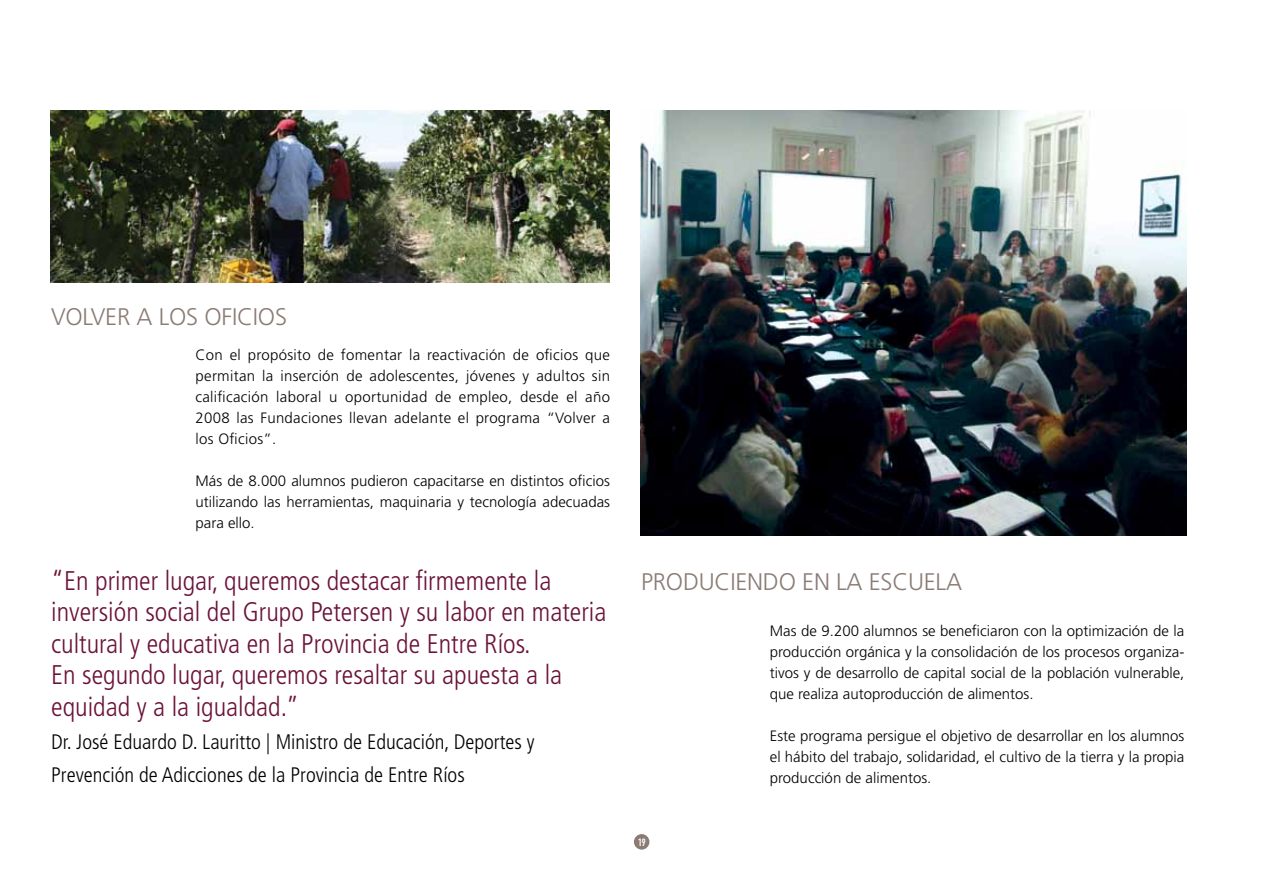
<style>
.page{position:relative;width:1263px;height:893px;background:#fff}
.page>*{position:absolute;margin:0;border:0;box-sizing:border-box;transform-origin:0 0}
.t1{font:300 condensed 27px/31.5px "Frutiger";color:#6b1238}
.t2{font:300 24px "Frutiger";color:#8a7b74}
.t3{font:300 condensed 21px/33px "Frutiger";color:#000}
.t4{font:300 15px/21px "Frutiger LT Std";color:#000;text-align:justify}
.t5{font:10.5px "DIN Engschrift";color:#fff}
</style>
<div class="page">
<div style="left:634px;top:834px;width:15px;height:16px;background:#8a7b74;border-radius:50%"></div>
<img style="left:51px;top:111px;width:559px;height:171px">
<img style="left:640px;top:111px;width:546px;height:425px">
<h2 class="t2" style="left:51px;top:303px;width:15px">VOLVER</h2>
<h2 class="t2" style="left:137px;top:303px;width:36px">A LOS</h2>
<h2 class="t2" style="left:204px;top:303px;width:39px">OFICIOS</h2>
<p class="t4" style="left:196px;top:344px;width:416px">Con el propósito de fomentar la reactivación de oficios que permitan la inserción de adolescentes, jóvenes y adultos sin calificación laboral u oportunidad de empleo, desde el año 2008 las Fundaciones llevan adelante el programa “Volver a los Oficios”.</p>
<p class="t4" style="left:196px;top:470px;width:416px">Más de 8.000 alumnos pudieron capacitarse en distintos oficios utilizando las herramientas, maquinaria y tecnología adecuadas para ello.</p>
<h1 class="t1" style="left:51px;top:565px;width:557px">“En primer lugar, queremos destacar firmemente la inversión social del Grupo Petersen y su labor en materia cultural y educativa en la Provincia de Entre Ríos.<br>En segundo lugar, queremos resaltar su apuesta a la equidad y a la igualdad.”</h1>
<h3 class="t3" style="left:51px;top:725px;width:485px">Dr. José Eduardo D. Lauritto | Ministro de Educación, Deportes y<br>Prevención de Adicciones de la Provincia de Entre Ríos</h3>
<h2 class="t2" style="left:641px;top:568px;width:27px">PRODUCIENDO</h2>
<h2 class="t2" style="left:802px;top:568px;width:81px">ENLAESCUELA</h2>
<p class="t5" style="left:638px;top:836px;width:9px">19</p>
<p class="t4" style="left:770px;top:620px;width:416px">Mas de 9.200 alumnos se beneficiaron con la optimización de la producción orgánica y la consolidación de los procesos organiza&shy;tivos y de desarrollo de capital social de la población vulnerable, que realiza autoproducción de alimentos.</p>
<p class="t4" style="left:770px;top:725px;width:416px">Este programa persigue el objetivo de desarrollar en los alumnos el hábito del trabajo, solidaridad, el cultivo de la tierra y la propia producción de alimentos.</p>
</div>
